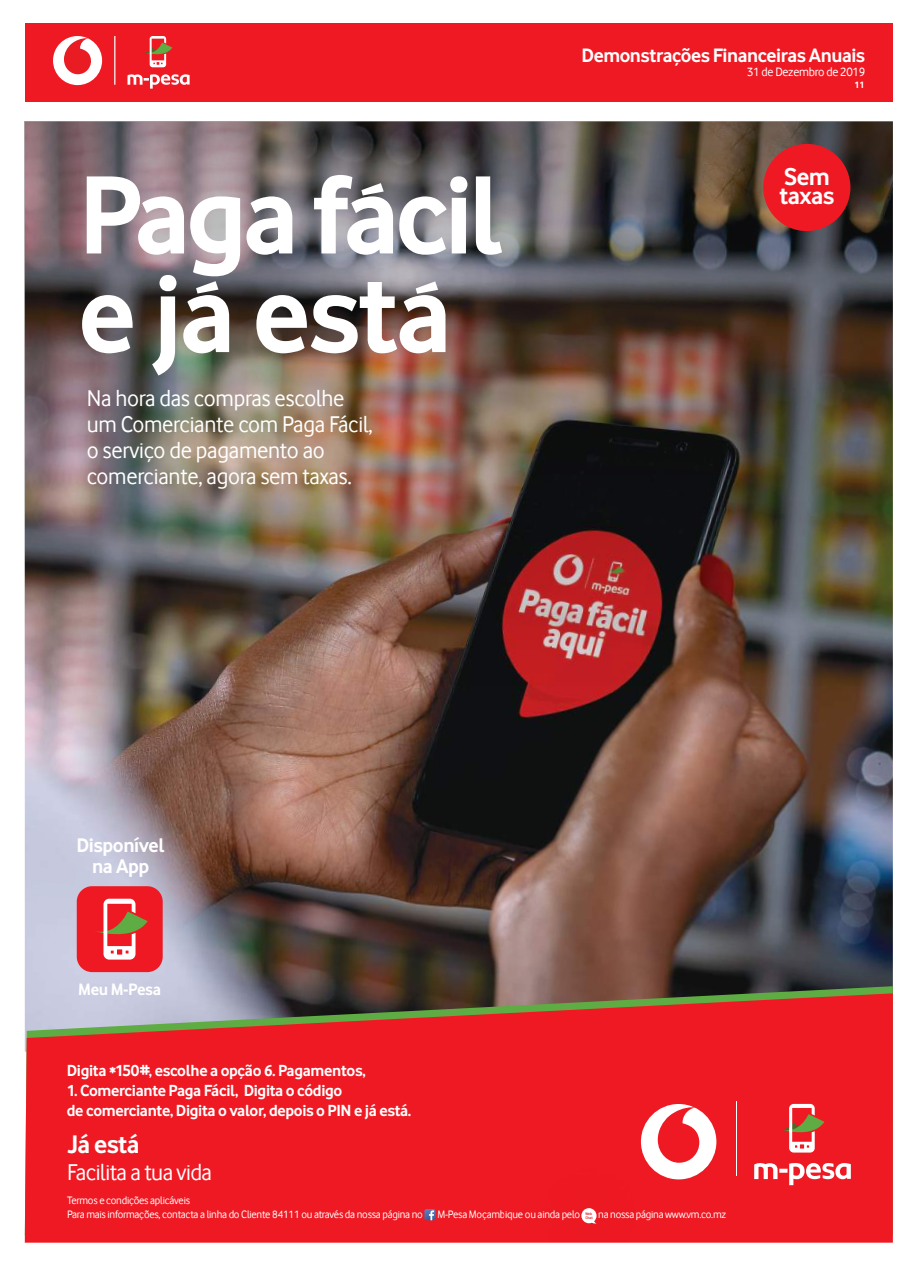
<style>
.page{position:relative;width:918px;height:1265px;background:#fff}
.page>*{position:absolute;margin:0;border:0;box-sizing:border-box;transform-origin:0 0}
.t1{font:700 115.5px/98.6px "Vodafone Rg";letter-spacing:-.04em;color:#fff}
.t2{font:700 26.34px "Vodafone Rg";letter-spacing:-.025em;color:#fff}
.t3{font:700 25.29px/19.1px "Vodafone Rg";letter-spacing:-.025em;color:#fff}
.t4{font:23.54px "Vodafone Rg";letter-spacing:-.025em;color:#fff}
.t5{font:23.45px/25.7px "Vodafone Rg";letter-spacing:-.015em;color:#fff}
.t6{font:700 20.47px/20.5px "Vodafone Rg";letter-spacing:-.02em;color:#fff;text-align:center}
.t7{font:700 20.12px "Vodafone Rg";letter-spacing:-.025em;color:#fff}
.t8{font:700 17.15px "Vodafone Rg";letter-spacing:-.025em;color:#fff}
.t9{font:700 16.71px/20px "Vodafone Rg";letter-spacing:-.02em;color:#fff}
.t10{font:12.6px "Vodafone Rg";letter-spacing:-.025em;color:#fff}
.t11{font:11.11px/13.9px "Vodafone Rg";letter-spacing:-.025em;color:#fff}
.t12{font:700 9.62px "Vodafone Rg";color:#fff}
.t13{font:700 3.85px/3.8px "Vodafone Rg";letter-spacing:-.02em;color:#e7252a}
</style>
<div class="page">
<div style="left:25px;top:23px;width:868px;height:79px;background:#ef1923"></div>
<svg style="left:127px;top:74px;width:63px;height:15px"></svg>
<svg style="left:144px;top:36px;width:28px;height:31px"></svg>
<div style="left:53px;top:36px;width:49px;height:49px;background:#fff;border-radius:50%"></div>
<svg style="left:64px;top:38px;width:27px;height:36px"></svg>
<hr style="left:114px;top:36px;width:1px;height:49px;background:#fff">
<img style="left:25px;top:688px;width:868px;height:298px">
<img style="left:25px;top:122px;width:868px;height:566px">
<svg style="left:25px;top:986px;width:868px;height:7px;background:#6c6761"></svg>
<svg style="left:25px;top:993px;width:868px;height:250px;background:#e3252c"></svg>
<svg style="left:196px;top:281px;width:22px;height:13px"></svg>
<svg style="left:416px;top:281px;width:22px;height:13px"></svg>
<svg style="left:361px;top:183px;width:23px;height:13px"></svg>
<div style="left:77px;top:886px;width:86px;height:86px;background:#ef1923;border-radius:15px"></div>
<svg style="left:95px;top:899px;width:53px;height:61px"></svg>
<div style="left:763px;top:144px;width:87px;height:87px;background:#ef1923;border-radius:50%"></div>
<svg style="left:780px;top:1104px;width:44px;height:49px"></svg>
<svg style="left:754px;top:1162px;width:97px;height:23px"></svg>
<div style="left:641px;top:1104px;width:75px;height:75px;background:#fff;border-radius:50%"></div>
<svg style="left:658px;top:1107px;width:41px;height:56px"></svg>
<hr style="left:735px;top:1101px;width:1px;height:74px;background:#fff">
<svg style="left:424px;top:1209px;width:11px;height:11px"></svg>
<div style="left:504px;top:1131px;width:170px;height:112px;background:#ef1923"></div>
<svg style="left:581px;top:1208px;width:15px;height:16px"></svg>
<h1 class="t1" style="left:78px;top:164px;width:427px">Paga facil e ja esta</h1>
<h3 class="t5" style="left:87px;top:385px;width:288px">Na hora das compras escolhe um Comerciante com Paga Fácil, o serviço de pagamento ao comerciante, agora sem taxas.</h3>
<h3 class="t7" style="left:581px;top:44px;width:285px">Demonstrações Financeiras Anuais</h3>
<p class="t10" style="left:747px;top:65px;width:120px">31 de Dezembro de 2019</p>
<p class="t12" style="left:854px;top:79px;width:11px">11</p>
<h3 class="t3" style="left:779px;top:167px;width:57px">Sem taxas</h3>
<h3 class="t6" style="left:77px;top:835px;width:90px">Disponível na App</h3>
<h3 class="t8" style="left:78px;top:980px;width:84px">Meu M-Pesa</h3>
<h3 class="t9" style="left:67px;top:1060px;width:300px">Digita *150#, escolhe a opção 6. Pagamentos,</h3>
<h3 class="t9" style="left:67px;top:1080px;width:346px">1. Comerciante Paga Fácil, Digita o código<br>de comerciante, Digita o valor, depois o PIN e já está.</h3>
<h2 class="t2" style="left:67px;top:1129px;width:74px">Já está</h2>
<h3 class="t4" style="left:67px;top:1159px;width:146px">Facilita a tua vida</h3>
<p class="t11" style="left:67px;top:1194px;width:357px">Termos e condições aplicáveis<br>Para mais informações, contacta a linha do Cliente 84111 ou através da nossa página no</p>
<p class="t11" style="left:437px;top:1208px;width:144px">M-Pesa Moçambique ou ainda pelo</p>
<p class="t11" style="left:598px;top:1208px;width:129px">na nossa página www.vm.co.mz</p>
<p class="t13" style="left:585px;top:1212px;width:9px">Web<br>Chat</p>
</div>
